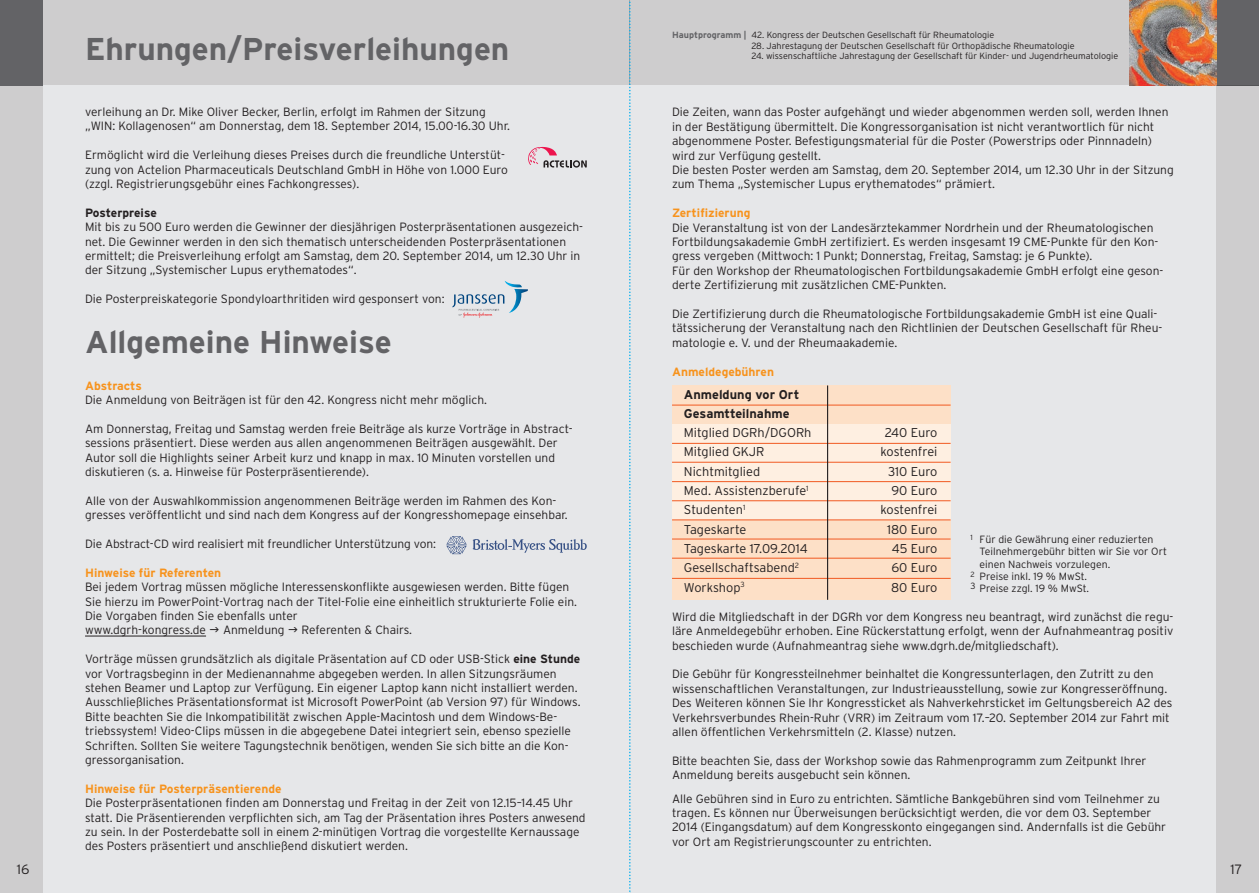
<style>
.page{position:relative;width:1259px;height:893px;background:#fff}
.page>*{position:absolute;margin:0;border:0;box-sizing:border-box;transform-origin:0 0}
.t1{font:700 31.5px "Interstate";color:#636366}
.t2{font:300 13.5px "Interstate";color:#231f20}
.t3{font:300 12.75px/19.4px "Interstate";color:#231f20}
.t4{font:700 12.75px/19.4px "Interstate";color:#231f20}
.t5{font:300 12px/14.4px "Interstate";color:#231f20}
.t6{font:700 12px "Interstate";color:#f7931d}
.t7{font:700 12px "Interstate";letter-spacing:-.01em;color:#231f20}
.t8{font:300 10.5px "Interstate";color:#231f20}
.t9{font:300 9px "Interstate";color:#231f20}
.s1{font-weight:700;color:#636366}
.s2{font-weight:700}
</style>
<div class="page">
<div style="left:43px;top:85px;width:586px;height:808px;background:#e6e7e9"></div>
<hr style="left:85px;top:636px;width:121px;height:1px;background:#231f20">
<div style="left:629px;top:0;width:630px;height:85px;background:#cecdce"></div>
<div style="left:629px;top:85px;width:587px;height:808px;background:#e6e7e9"></div>
<div style="left:0;top:0;width:43px;height:893px;background:#cecdce"></div>
<div style="left:1216px;top:0;width:43px;height:85px;background:#636366"></div>
<div style="left:2px;top:0;width:627px;height:85px;background:#cecdce"></div>
<div style="left:0;top:0;width:43px;height:85px;background:#636366"></div>
<img style="left:1129px;top:0;width:87px;height:85px">
<div style="left:672px;top:424px;width:278px;height:111px;background:#feefe1"></div>
<div style="left:672px;top:520px;width:278px;height:80px;background:#fde0c7"></div>
<div style="left:672px;top:386px;width:278px;height:38px;background:#fde0c7"></div>
<hr style="left:672px;top:462px;width:278px;height:1px;background:#f15921">
<hr style="left:672px;top:443px;width:278px;height:1px;background:#f15921">
<hr style="left:672px;top:481px;width:278px;height:1px;background:#f15921">
<hr style="left:672px;top:500px;width:278px;height:1px;background:#f15921">
<hr style="left:672px;top:519px;width:278px;height:1px;background:#f15921">
<hr style="left:672px;top:539px;width:278px;height:1px;background:#f15921">
<hr style="left:672px;top:405px;width:278px;height:1px;background:#f15921">
<hr style="left:672px;top:558px;width:278px;height:1px;background:#f15921">
<hr style="left:672px;top:578px;width:278px;height:1px;background:#f15921">
<hr style="left:827px;top:385px;width:1px;height:215px;background:#231f20">
<div style="left:1216px;top:85px;width:43px;height:808px;background:#cecdce"></div>
<svg style="left:446px;top:536px;width:21px;height:18px"></svg>
<svg style="left:473px;top:539px;width:114px;height:14px"></svg>
<svg style="left:629px;top:0;width:2px;height:893px"></svg>
<svg style="left:528px;top:147px;width:59px;height:21px"></svg>
<svg style="left:452px;top:281px;width:76px;height:37px"></svg>
<h1 class="t1" style="left:85px;top:31px;width:426px">Ehrungen/Preisverleihungen</h1>
<p class="t9" style="left:672px;top:30px;width:324px"><span class="s1">Hauptprogramm |</span> 42. Kongress der Deutschen Gesellschaft für Rheumatologie</p>
<p class="t9" style="left:751px;top:40px;width:324px">28. Jahrestagung der Deutschen Gesellschaft für Orthopädische Rheumatologie</p>
<p class="t9" style="left:751px;top:51px;width:368px">24. wissenschaftliche Jahrestagung der Gesellschaft für Kinder- und Jugendrheumatologie</p>
<p class="t5" style="left:85px;top:104px;width:426px">verleihung an Dr. Mike Oliver Becker, Berlin, erfolgt im Rahmen der Sitzung „WIN: Kollagenosen“ am Donnerstag, dem 18. September 2014, 15.00-16.30 Uhr.</p>
<p class="t5" style="left:85px;top:148px;width:424px">Ermöglicht wird die Verleihung dieses Preises durch die freundliche Unterstüt&shy;zung von Actelion Pharmaceuticals Deutschland GmbH in Höhe von 1.000 Euro (zzgl. Registrierungsgebühr eines Fachkongresses).</p>
<p class="t7" style="left:85px;top:206px;width:73px">Posterpreise</p>
<p class="t5" style="left:85px;top:220px;width:499px">Mit bis zu 500 Euro werden die Gewinner der diesjährigen Posterpräsentationen ausgezeich&shy;net. Die Gewinner werden in den sich thematisch unterscheidenden Posterpräsentationen ermittelt; die Preisverleihung erfolgt am Samstag, dem 20. September 2014, um 12.30 Uhr in der Sitzung „Systemischer Lupus erythematodes“.</p>
<p class="t5" style="left:85px;top:292px;width:361px">Die Posterpreiskategorie Spondyloarthritiden wird gesponsert von:</p>
<h1 class="t1" style="left:85px;top:325px;width:308px">Allgemeine Hinweise</h1>
<p class="t6" style="left:85px;top:379px;width:58px">Abstracts</p>
<p class="t5" style="left:85px;top:392px;width:403px">Die Anmeldung von Beiträgen ist für den 42. Kongress nicht mehr möglich.</p>
<p class="t5" style="left:85px;top:421px;width:489px">Am Donnerstag, Freitag und Samstag werden freie Beiträge als kurze Vorträge in Abstract&shy;sessions präsentiert. Diese werden aus allen angenommenen Beiträgen ausgewählt. Der Autor soll die Highlights seiner Arbeit kurz und knapp in max. 10 Minuten vorstellen und diskutieren (s. a. Hinweise für Posterpräsentierende).</p>
<p class="t5" style="left:85px;top:493px;width:484px">Alle von der Auswahlkommission angenommenen Beiträge werden im Rahmen des Kon&shy;gresses veröffentlicht und sind nach dem Kongress auf der Kongresshomepage einsehbar.</p>
<p class="t5" style="left:85px;top:536px;width:352px">Die Abstract-CD wird realisiert mit freundlicher Unterstützung von:</p>
<p class="t6" style="left:85px;top:566px;width:138px">Hinweise für Referenten</p>
<p class="t5" style="left:85px;top:580px;width:493px">Bei jedem Vortrag müssen mögliche Interessenskonflikte ausgewiesen werden. Bitte fügen Sie hierzu im PowerPoint-Vortrag nach der Titel-Folie eine einheitlich strukturierte Folie ein.<br>Die Vorgaben finden Sie ebenfalls unter<br>www.dgrh-kongress.de</p>
<p class="t5" style="left:223px;top:623px;width:63px">Anmeldung</p>
<p class="t5" style="left:301px;top:623px;width:112px">Referenten &amp; Chairs.</p>
<p class="t5" style="left:85px;top:652px;width:497px">Vorträge müssen grundsätzlich als digitale Präsentation auf CD oder USB-Stick <span class="s2">eine Stunde </span>vor Vortragsbeginn in der Medienannahme abgegeben werden. In allen Sitzungsräumen stehen Beamer und Laptop zur Verfügung. Ein eigener Laptop kann nicht installiert werden.<br>Ausschließliches Präsentationsformat ist Microsoft PowerPoint (ab Version 97) für Windows.<br>Bitte beachten Sie die Inkompatibilität zwischen Apple-Macintosh und dem Windows-Be&shy;triebssystem! Video-Clips müssen in die abgegebene Datei integriert sein, ebenso spezielle Schriften. Sollten Sie weitere Tagungstechnik benötigen, wenden Sie sich bitte an die Kon&shy;gressorganisation.</p>
<p class="t6" style="left:85px;top:782px;width:198px">Hinweise für Posterpräsentierende</p>
<p class="t5" style="left:85px;top:796px;width:502px">Die Posterpräsentationen finden am Donnerstag und Freitag in der Zeit von 12.15–14.45 Uhr statt. Die Präsentierenden verpflichten sich, am Tag der Präsentation ihres Posters anwesend zu sein. In der Posterdebatte soll in einem 2-minütigen Vortrag die vorgestellte Kernaussage des Posters präsentiert und anschließend diskutiert werden.</p>
<p class="t5" style="left:672px;top:105px;width:503px">Die Zeiten, wann das Poster aufgehängt und wieder abgenommen werden soll, werden Ihnen in der Bestätigung übermittelt. Die Kongressorganisation ist nicht verantwortlich für nicht abgenommene Poster. Befestigungsmaterial für die Poster (Powerstrips oder Pinnnadeln) wird zur Verfügung gestellt.<br>Die besten Poster werden am Samstag, dem 20. September 2014, um 12.30 Uhr in der Sitzung zum Thema „Systemischer Lupus erythematodes“ prämiert.</p>
<p class="t6" style="left:672px;top:206px;width:80px">Zertifizierung</p>
<p class="t5" style="left:672px;top:220px;width:493px">Die Veranstaltung ist von der Landesärztekammer Nordrhein und der Rheumatologischen Fortbildungsakademie GmbH zertifiziert. Es werden insgesamt 19 CME-Punkte für den Kon&shy;gress vergeben (Mittwoch: 1 Punkt; Donnerstag, Freitag, Samstag: je 6 Punkte).<br>Für den Workshop der Rheumatologischen Fortbildungsakademie GmbH erfolgt eine geson&shy;derte Zertifizierung mit zusätzlichen CME-Punkten.</p>
<p class="t5" style="left:672px;top:306px;width:492px">Die Zertifizierung durch die Rheumatologische Fortbildungsakademie GmbH ist eine Quali&shy;tätssicherung der Veranstaltung nach den Richtlinien der Deutschen Gesellschaft für Rheu&shy;matologie e. V. und der Rheumaakademie.</p>
<p class="t6" style="left:672px;top:365px;width:104px">Anmeldegebühren</p>
<p class="t4" style="left:684px;top:384px;width:117px">Anmeldung vor Ort<br>Gesamtteilnahme</p>
<p class="t3" style="left:684px;top:423px;width:129px">Mitglied DGRh/DGORh<br>Mitglied GKJR<br>Nichtmitglied<br>Med. Assistenzberufe<sup>1<br></sup>Studenten<sup>1<br></sup>Tageskarte<br>Tageskarte 17.09.2014<br>Gesellschaftsabend<sup>2<br></sup>Workshop<sup>3</sup></p>
<p class="t3" style="left:880px;top:423px;width:58px;text-align:right">240 Euro kostenfrei<br>310 Euro<br>90 Euro kostenfrei<br>180 Euro<br>45 Euro<br>60 Euro<br>80 Euro</p>
<p class="t8" style="left:970px;top:533px;width:184px"><sup>1</sup> Für die Gewährung einer reduzierten</p>
<p class="t8" style="left:979px;top:546px;width:189px">Teilnehmergebühr bitten wir Sie vor Ort</p>
<p class="t8" style="left:979px;top:558px;width:132px">einen Nachweis vorzulegen.</p>
<p class="t8" style="left:970px;top:570px;width:118px"><sup>2</sup> Preise inkl. 19 % MwSt.</p>
<p class="t8" style="left:970px;top:582px;width:120px"><sup>3</sup> Preise zzgl. 19 % MwSt.</p>
<p class="t5" style="left:672px;top:609px;width:503px;text-align:justify">Wird die Mitgliedschaft in der DGRh vor dem Kongress neu beantragt, wird zunächst die regu&shy;läre Anmeldegebühr erhoben. Eine Rückerstattung erfolgt, wenn der Aufnahmeantrag positiv beschieden wurde (Aufnahmeantrag siehe www.dgrh.de/mitgliedschaft).</p>
<p class="t5" style="left:672px;top:667px;width:502px">Die Gebühr für Kongressteilnehmer beinhaltet die Kongressunterlagen, den Zutritt zu den wissenschaftlichen Veranstaltungen, zur Industrieausstellung, sowie zur Kongresseröffnung.<br>Des Weiteren können Sie Ihr Kongressticket als Nahverkehrsticket im Geltungsbereich A2 des Verkehrsverbundes Rhein-Ruhr (VRR) im Zeitraum vom 17.–20. September 2014 zur Fahrt mit allen öffentlichen Verkehrsmitteln (2. Klasse) nutzen.</p>
<p class="t5" style="left:672px;top:753px;width:476px">Bitte beachten Sie, dass der Workshop sowie das Rahmenprogramm zum Zeitpunkt Ihrer<br>Anmeldung bereits ausgebucht sein können.</p>
<p class="t5" style="left:672px;top:791px;width:495px">Alle Gebühren sind in Euro zu entrichten. Sämtliche Bankgebühren sind vom Teilnehmer zu tragen. Es können nur Überweisungen berücksichtigt werden, die vor dem 03. September 2014 (Eingangsdatum) auf dem Kongresskonto eingegangen sind. Andernfalls ist die Gebühr vor Ort am Registrierungscounter zu entrichten.</p>
<p class="t2" style="left:17px;top:862px;width:14px">16</p>
<p class="t2" style="left:1230px;top:862px;width:13px">17</p>
</div>
